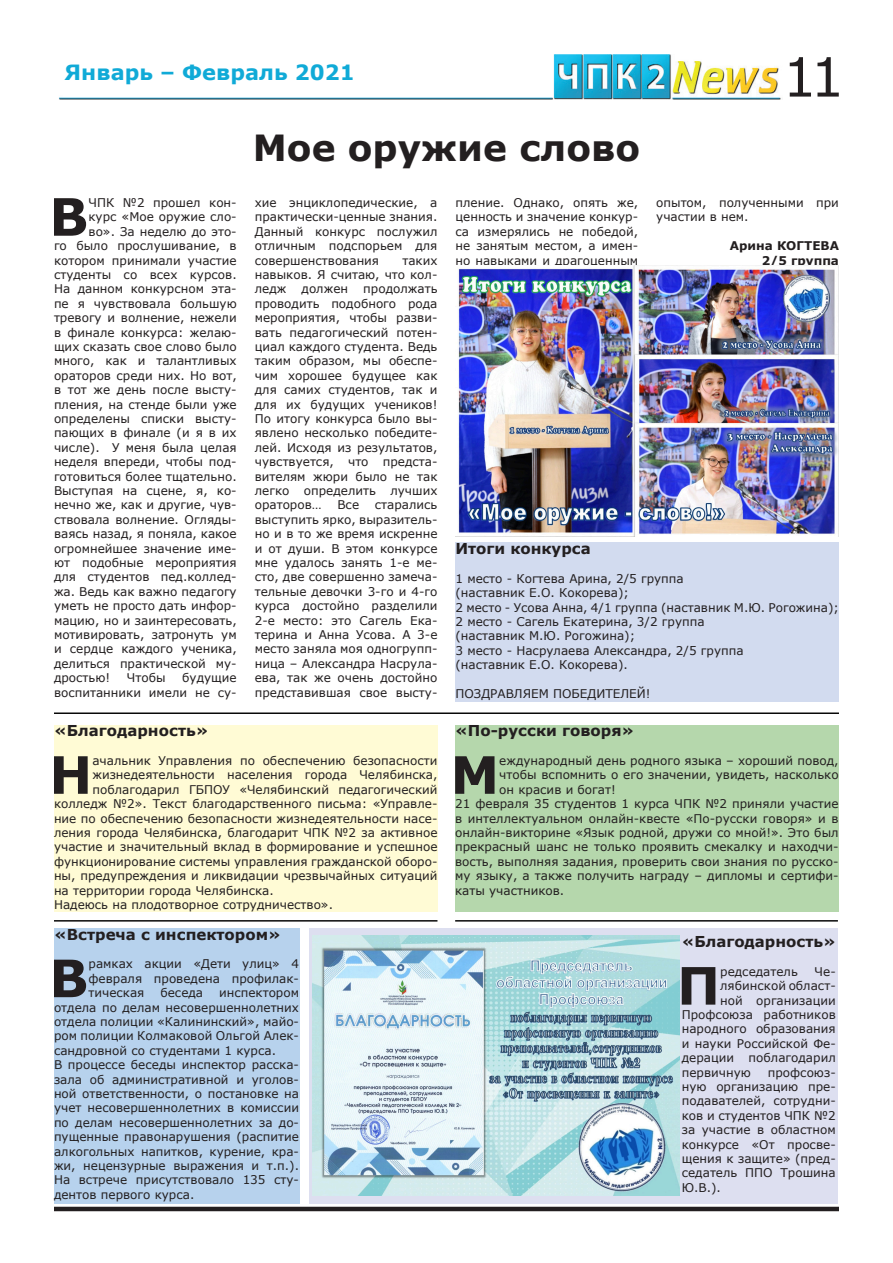
<style>
.page{position:relative;width:893px;height:1263px;background:#fff}
.page>*{position:absolute;margin:0;border:0;box-sizing:border-box;transform-origin:0 0}
.t1{font:54px "Verdana";color:#231f20}
.t2{font:700 51.6px "Verdana";color:#231f20}
.t3{font:700 36px "Verdana";color:#231f20}
.t4{font:700 21px "Verdana";color:#10aad7}
.t5{font:700 15px "Verdana";color:#231f20}
.t6{font:12px/14.4px "Verdana";color:#231f20;text-align:justify}
.t7{font:700 12px "Verdana";color:#231f20}
</style>
<div class="page">
<img style="left:59px;top:54px;width:722px;height:46px">
<hr style="left:54px;top:1207px;width:785px;height:4px;background:#231f20">
<div style="left:309px;top:928px;width:529px;height:275px;background:#dddff0"></div>
<div style="left:455px;top:543px;width:384px;height:159px;background:#d2dbef"></div>
<img style="left:458px;top:265px;width:381px;height:271px">
<div style="left:455px;top:725px;width:384px;height:187px;background:#b5d7ac"></div>
<div style="left:54px;top:725px;width:383px;height:187px;background:#fffbd5"></div>
<hr style="left:54px;top:920px;width:383px;height:1px;background:#000">
<hr style="left:455px;top:920px;width:383px;height:1px;background:#000">
<img style="left:312px;top:935px;width:368px;height:260px">
<div style="left:54px;top:928px;width:245px;height:275px;background:#b7d2ed"></div>
<hr style="left:54px;top:712px;width:785px;height:2px;background:#000">
<h3 class="t4" style="left:65px;top:59px;width:291px">Январь – Февраль 2021</h3>
<h1 class="t1" style="left:782px;top:43px;width:64px">11</h1>
<p class="t3" style="left:253px;top:124px;width:389px">Мое оружие слово</p>
<p class="t6" style="left:255px;top:196px;width:184px">хие энциклопедические, а практически-ценные знания.<br>Данный конкурс послужил отличным подспорьем для совершенствования</p>
<p class="t2" style="left:49px;top:183px;width:41px">В</p>
<p class="t6" style="left:89px;top:196px;width:150px">ЧПК №2 прошел кон-</p>
<p class="t6" style="left:455px;top:196px;width:184px">пление. Однако, опять же, ценность и значение конкур&shy;са измерялись не победой, не занятым местом, а имен&shy;но навыками и драгоценным</p>
<p class="t6" style="left:656px;top:196px;width:184px">опытом, полученными при участии в нем.</p>
<p class="t7" style="left:730px;top:238px;width:111px">Арина КОГТЕВА</p>
<p class="t7" style="left:762px;top:252px;width:79px">2/5 группа</p>
<p class="t6" style="left:89px;top:210px;width:150px">курс «Мое оружие сло-</p>
<p class="t6" style="left:89px;top:224px;width:150px">во». За неделю до это-</p>
<p class="t6" style="left:54px;top:239px;width:184px">го было прослушивание, в</p>
<p class="t6" style="left:54px;top:253px;width:184px">котором принимали участие</p>
<p class="t6" style="left:54px;top:268px;width:184px">студенты со всех курсов.</p>
<p class="t6" style="left:54px;top:282px;width:184px">На данном конкурсном эта-</p>
<p class="t6" style="left:54px;top:296px;width:184px">пе я чувствовала большую</p>
<p class="t6" style="left:54px;top:311px;width:184px">тревогу и волнение, нежели</p>
<p class="t6" style="left:54px;top:325px;width:184px">в финале конкурса: желаю-</p>
<p class="t6" style="left:54px;top:340px;width:184px">щих сказать свое слово было</p>
<p class="t6" style="left:54px;top:354px;width:184px">много, как и талантливых</p>
<p class="t6" style="left:54px;top:368px;width:184px">ораторов среди них. Но вот,</p>
<p class="t6" style="left:54px;top:383px;width:184px">в тот же день после высту-</p>
<p class="t6" style="left:54px;top:397px;width:184px">пления, на стенде были уже</p>
<p class="t6" style="left:54px;top:412px;width:184px">определены списки высту-</p>
<p class="t6" style="left:54px;top:426px;width:184px">пающих в финале (и я в их</p>
<p class="t6" style="left:54px;top:440px;width:184px">числе). У меня была целая</p>
<p class="t6" style="left:54px;top:455px;width:184px">неделя впереди, чтобы под-</p>
<p class="t6" style="left:54px;top:469px;width:184px">готовиться более тщательно.</p>
<p class="t6" style="left:54px;top:484px;width:184px">Выступая на сцене, я, ко-</p>
<p class="t6" style="left:54px;top:498px;width:184px">нечно же, как и другие, чув-</p>
<p class="t6" style="left:54px;top:512px;width:184px">ствовала волнение. Огляды-</p>
<p class="t6" style="left:54px;top:527px;width:184px">ваясь назад, я поняла, какое</p>
<p class="t6" style="left:54px;top:541px;width:184px">огромнейшее значение име-</p>
<p class="t6" style="left:54px;top:556px;width:184px">ют подобные мероприятия</p>
<p class="t6" style="left:54px;top:570px;width:184px">для студентов пед.коллед-</p>
<p class="t6" style="left:54px;top:584px;width:184px">жа. Ведь как важно педагогу</p>
<p class="t6" style="left:54px;top:599px;width:184px">уметь не просто дать инфор-</p>
<p class="t6" style="left:54px;top:613px;width:184px">мацию, но и заинтересовать,</p>
<p class="t6" style="left:54px;top:628px;width:184px">мотивировать, затронуть ум</p>
<p class="t6" style="left:54px;top:642px;width:184px">и сердце каждого ученика,</p>
<p class="t6" style="left:54px;top:656px;width:184px">делиться практической му-</p>
<p class="t6" style="left:54px;top:671px;width:58px">дростью!</p>
<p class="t6" style="left:127px;top:671px;width:40px">Чтобы</p>
<p class="t6" style="left:255px;top:253px;width:184px;text-indent:148px">таких навыков. Я считаю, что кол&shy;ледж</p>
<p class="t6" style="left:255px;top:282px;width:184px;text-indent:109px">продолжать проводить подобного рода мероприятия, чтобы разви&shy;вать педагогический потен&shy;циал каждого студента. Ведь таким образом, мы обеспе&shy;чим хорошее будущее как для самих студентов, так и для их будущих учеников!<br>По итогу конкурса было вы&shy;явлено несколько победите&shy;лей. Исходя из результатов, чувствуется, что предста&shy;вителям жюри было не так легко определить лучших ораторов…</p>
<p class="t6" style="left:302px;top:282px;width:48px">должен</p>
<p class="t6" style="left:337px;top:498px;width:23px">Все</p>
<p class="t6" style="left:255px;top:498px;width:184px;text-indent:120px">старались выступить ярко, выразитель&shy;но и в то же время искренне и от души. В этом конкурсе мне удалось занять 1-е ме&shy;сто, две совершенно замеча&shy;тельные девочки 3-го и 4-го курса достойно разделили 2-е место: это Сагель Ека&shy;терина и Анна Усова. А 3-е место заняла моя одногрупп&shy;ница – Александра Насрула&shy;ева, так же очень достойно представившая свое высту-</p>
<p class="t5" style="left:455px;top:539px;width:137px">Итоги конкурса</p>
<p class="t6" style="left:455px;top:571px;width:230px">1 место - Когтева Арина, 2/5 группа</p>
<p class="t6" style="left:455px;top:586px;width:175px">(наставник Е.О. Кокорева);</p>
<p class="t6" style="left:455px;top:600px;width:385px">2 место - Усова Анна, 4/1 группа (наставник М.Ю. Рогожина);</p>
<p class="t6" style="left:455px;top:615px;width:251px">2 место - Сагель Екатерина, 3/2 группа</p>
<p class="t6" style="left:455px;top:629px;width:181px">(наставник М.Ю. Рогожина);</p>
<p class="t6" style="left:455px;top:643px;width:290px">3 место - Насрулаева Александра, 2/5 группа</p>
<p class="t6" style="left:455px;top:658px;width:174px">(наставник Е.О. Кокорева).</p>
<p class="t6" style="left:455px;top:687px;width:196px">ПОЗДРАВЛЯЕМ ПОБЕДИТЕЛЕЙ!</p>
<p class="t5" style="left:455px;top:721px;width:181px">«По-русски говоря»</p>
<p class="t2" style="left:450px;top:741px;width:50px">М</p>
<p class="t6" style="left:499px;top:754px;width:341px">еждународный день родного языка – хороший повод, чтобы вспомнить о его значении, увидеть, насколько он красив и богат!</p>
<p class="t6" style="left:455px;top:797px;width:385px">21 февраля 35 студентов 1 курса ЧПК №2 приняли участие в интеллектуальном онлайн-квесте «По-русски говоря» и в онлайн-викторине «Язык родной, дружи со мной!». Это был прекрасный шанс не только проявить смекалку и находчи&shy;вость, выполняя задания, проверить свои знания по русско&shy;му языку, а также получить награду – дипломы и сертифи&shy;каты участников.</p>
<p class="t6" style="left:54px;top:671px;width:184px;text-align:right">будущие<br>воспитанники имели не су-</p>
<p class="t5" style="left:54px;top:721px;width:156px">«Благодарность»</p>
<p class="t2" style="left:49px;top:741px;width:45px">Н</p>
<p class="t6" style="left:92px;top:754px;width:347px">ачальник Управления по обеспечению безопасности</p>
<p class="t6" style="left:92px;top:768px;width:347px">жизнедеятельности населения города Челябинска,</p>
<p class="t6" style="left:92px;top:782px;width:347px">поблагодарил ГБПОУ «Челябинский педагогический</p>
<p class="t6" style="left:54px;top:797px;width:385px">колледж №2». Текст благодарственного письма: «Управле-</p>
<p class="t6" style="left:54px;top:811px;width:385px">ние по обеспечению безопасности жизнедеятельности насе-</p>
<p class="t6" style="left:54px;top:826px;width:385px">ления города Челябинска, благодарит ЧПК №2 за активное</p>
<p class="t6" style="left:54px;top:840px;width:385px">участие и значительный вклад в формирование и успешное</p>
<p class="t6" style="left:54px;top:854px;width:385px">функционирование системы управления гражданской оборо-</p>
<p class="t6" style="left:54px;top:869px;width:385px">ны, предупреждения и ликвидации чрезвычайных ситуаций</p>
<p class="t6" style="left:54px;top:883px;width:221px">на территории города Челябинска.</p>
<p class="t6" style="left:54px;top:898px;width:281px">Надеюсь на плодотворное сотрудничество».</p>
<p class="t5" style="left:54px;top:924px;width:228px">«Встреча с инспектором»</p>
<p class="t2" style="left:49px;top:945px;width:41px">В</p>
<p class="t6" style="left:89px;top:957px;width:212px">рамках акции «Дети улиц» 4 февраля проведена профилак&shy;тическая</p>
<p class="t6" style="left:160px;top:986px;width:44px">беседа</p>
<p class="t6" style="left:54px;top:986px;width:247px;text-indent:165px">инспектором отдела по делам несовершеннолетних отдела полиции «Калининский», майо&shy;ром полиции Колмаковой Ольгой Алек&shy;сандровной со студентами 1 курса.</p>
<p class="t6" style="left:54px;top:1058px;width:247px">В процессе беседы инспектор расска&shy;зала об административной и уголов&shy;ной ответственности, о постановке на учет несовершеннолетних в комиссии по делам несовершеннолетних за до&shy;пущенные правонарушения (распитие алкогольных напитков, курение, кра&shy;жи, нецензурные выражения и т.п.).<br>На встрече присутствовало 135 сту&shy;дентов первого курса.</p>
<p class="t5" style="left:682px;top:932px;width:156px">«Благодарность»</p>
<p class="t2" style="left:677px;top:952px;width:45px">П</p>
<p class="t6" style="left:720px;top:964px;width:79px">редседатель</p>
<p class="t6" style="left:815px;top:964px;width:23px">Че-</p>
<p class="t6" style="left:720px;top:979px;width:117px">лябинской област-</p>
<p class="t6" style="left:720px;top:993px;width:117px">ной организации</p>
<p class="t6" style="left:682px;top:1008px;width:156px">Профсоюза работников</p>
<p class="t6" style="left:682px;top:1022px;width:156px">народного образования</p>
<p class="t6" style="left:682px;top:1036px;width:156px">и науки Российской Фе-</p>
<p class="t6" style="left:682px;top:1051px;width:156px">дерации поблагодарил</p>
<p class="t6" style="left:682px;top:1065px;width:71px">первичную</p>
<p class="t6" style="left:682px;top:1065px;width:156px;text-indent:86px">профсоюз&shy;ную организацию пре&shy;подавателей, сотрудни&shy;ков и студентов ЧПК №2 за участие в областном конкурсе «От просве&shy;щения к защите» (пред&shy;седатель ППО Трошина Ю.В.).</p>
</div>
